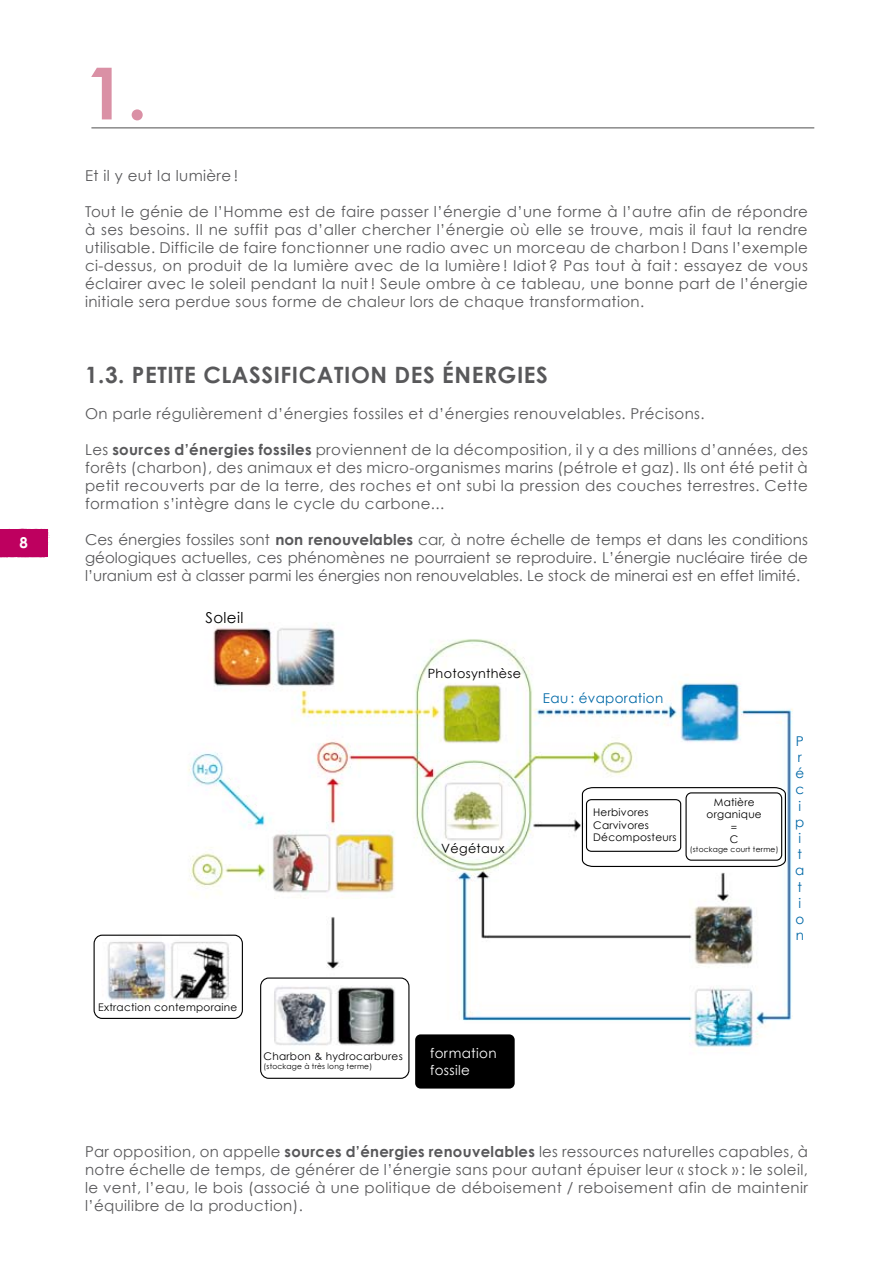
<style>
.page{position:relative;width:893px;height:1263px;background:#fff}
.page>*{position:absolute;margin:0;border:0;box-sizing:border-box;transform-origin:0 0}
.t1{font:700 72px "Century Gothic";color:#da90a5}
.t2{font:700 22.5px "Century Gothic";letter-spacing:.025em;color:#58585a}
.t3{font:15px/18px "Century Gothic";letter-spacing:.025em;color:#58585a;text-align:justify}
.t4{font:15px "Century Gothic";letter-spacing:.025em;color:#000}
.t5{font:700 15px "Century Gothic";color:#fff}
.t6{font:13.5px/16.2px "Century Gothic";letter-spacing:.025em;color:#0069a7}
.t7{font:13.5px/16.2px "Century Gothic";letter-spacing:.025em;color:#fff}
.t8{font:12.75px "Century Gothic";letter-spacing:.025em;color:#000}
.t9{font:10.5px/12.6px "Century Gothic";letter-spacing:.025em;color:#000}
.t10{font:7.5px "Century Gothic";letter-spacing:.025em;color:#000}
.s1{font-weight:700}
</style>
<div class="page">
<hr style="left:91px;top:127px;width:723px;height:1px;background:#000">
<svg style="left:0;top:528px;width:49px;height:30px"></svg>
<img style="left:93px;top:622px;width:700px;height:467px">
<svg style="left:581px;top:786px;width:205px;height:81px"></svg>
<div style="left:415px;top:1034px;width:100px;height:54px;background:#000;border-radius:5px"></div>
<div style="left:260px;top:977px;width:149px;height:102px;border:1px solid #000;border-radius:8px"></div>
<div style="left:94px;top:935px;width:149px;height:84px;border:1px solid #000;border-radius:8px"></div>
<p class="t5" style="left:19px;top:533px;width:10px">8</p>
<h1 class="t1" style="left:85px;top:48px;width:64px">1.</h1>
<p class="t3" style="left:85px;top:167px;width:155px">Et il y eut la lumière !</p>
<p class="t3" style="left:85px;top:203px;width:724px">Tout le génie de l’Homme est de faire passer l’énergie d’une forme à l’autre afin de répondre à ses besoins. Il ne suffit pas d’aller chercher l’énergie où elle se trouve, mais il faut la rendre utilisable. Difficile de faire fonctionner une radio avec un morceau de charbon ! Dans l’exemple ci-dessus, on produit de la lumière avec de la lumière ! Idiot ? Pas tout à fait : essayez de vous éclairer avec le soleil pendant la nuit ! Seule ombre à ce tableau, une bonne part de l’énergie initiale sera perdue sous forme de chaleur lors de chaque transformation.</p>
<h2 class="t2" style="left:85px;top:361px;width:464px">1.3. Petite classification des énergies</h2>
<p class="t3" style="left:85px;top:404px;width:621px">On parle régulièrement d’énergies fossiles et d’énergies renouvelables. Précisons.</p>
<p class="t3" style="left:85px;top:440px;width:724px">Les <span class="s1">sources d’énergies fossiles</span> proviennent de la décomposition, il y a des millions d’années, des forêts (charbon), des animaux et des micro-organismes marins (pétrole et gaz). Ils ont été petit à petit recouverts par de la terre, des roches et ont subi la pression des couches terrestres. Cette formation s’intègre dans le cycle du carbone...</p>
<p class="t3" style="left:85px;top:530px;width:724px">Ces énergies fossiles sont <span class="s1">non renouvelables</span> car, à notre échelle de temps et dans les conditions géologiques actuelles, ces phénomènes ne pourraient se reproduire. L’énergie nucléaire tirée de l’uranium est à classer parmi les énergies non renouvelables. Le stock de minerai est en effet limité.</p>
<p class="t4" style="left:206px;top:609px;width:39px">Soleil</p>
<p class="t9" style="left:98px;top:1001px;width:141px">Extraction contemporaine</p>
<p class="t9" style="left:264px;top:1050px;width:141px">Charbon &amp; hydrocarbures</p>
<p class="t10" style="left:264px;top:1062px;width:110px">(stockage à très long terme)</p>
<p class="t8" style="left:428px;top:665px;width:95px">Photosynthèse</p>
<p class="t8" style="left:441px;top:840px;width:65px">Végétaux</p>
<p class="t6" style="left:543px;top:690px;width:122px">Eau : évaporation</p>
<p class="t9" style="left:593px;top:806px;width:85px">Herbivores<br>Carvivores<br>Décomposteurs</p>
<p class="t9" style="left:706px;top:795px;width:57px;text-align:center">Matière organique =<br>C</p>
<p class="t10" style="left:690px;top:845px;width:90px">(stockage court terme)</p>
<p class="t6" style="left:795px;top:732px;width:11px">P r é c i p i t a t i o n</p>
<p class="t7" style="left:430px;top:1045px;width:68px">formation fossile</p>
<p class="t3" style="left:85px;top:1142px;width:724px">Par opposition, on appelle <span class="s1">sources d’énergies renouvelables</span> les ressources naturelles capables, à notre échelle de temps, de générer de l’énergie sans pour autant épuiser leur « stock » : le soleil, le vent, l’eau, le bois (associé à une politique de déboisement / reboisement afin de maintenir l’équilibre de la production).</p>
</div>
